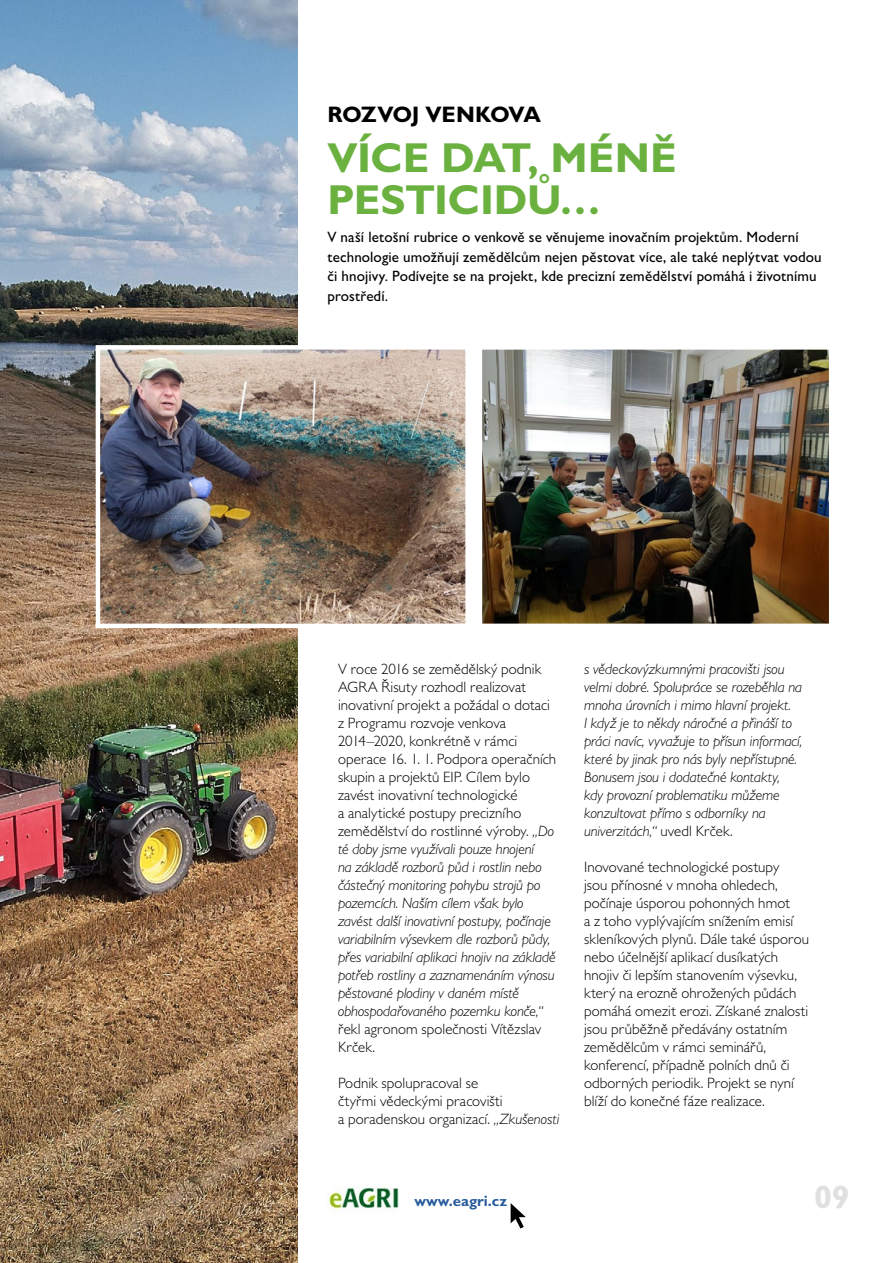
<style>
.page{position:relative;width:893px;height:1263px;background:#fff}
.page>*{position:absolute;margin:0;border:0;box-sizing:border-box;transform-origin:0 0}
.t1{font:700 42px/42px "Gill Sans MT Pro";letter-spacing:-.005em;color:#6bb13f}
.t2{font:700 32.55px "Gill Sans MT Pro";color:#e0e0df}
.t3{font:700 22.5px "Gill Sans MT Pro";letter-spacing:-.01em;color:#000}
.t4{font:italic 300 15px/18px "Gill Sans MT Pro";letter-spacing:-.005em;color:#000}
.t5{font:300 15px/18px "Gill Sans MT Pro";letter-spacing:.005em;color:#000}
.t6{font:500 15px/19.5px "Gill Sans MT Pro";letter-spacing:.005em;color:#000}
.t7{font:700 15px "Gill Sans MT Pro";color:#275b9b}
.s1{font-style:normal}
.s2{font-style:italic}
</style>
<div class="page">
<img style="left:0;top:0;width:298px;height:1263px">
<img style="left:101px;top:350px;width:364px;height:273px">
<div style="left:96px;top:345px;width:374px;height:283px;border:4px solid #fff"></div>
<img style="left:483px;top:350px;width:345px;height:273px">
<div style="left:478px;top:345px;width:355px;height:283px;border:4px solid #fff"></div>
<svg style="left:510px;top:1203px;width:16px;height:26px"></svg>
<img style="left:328px;top:1187px;width:71px;height:23px">
<h3 class="t3" style="left:327px;top:100px;width:215px">ROZVOJ VENKOVA</h3>
<h1 class="t1" style="left:327px;top:136px;width:351px">VÍCE DAT, MÉNĚ<br>PESTICIDŮ…</h1>
<p class="t6" style="left:327px;top:227px;width:496px">V naší letošní rubrice o venkově se věnujeme inovačním projektům. Moderní technologie umožňují zemědělcům nejen pěstovat více, ale také neplýtvat vodou či hnojivy. Podívejte se na projekt, kde precizní zemědělství pomáhá i životnímu prostředí.</p>
<p class="t4" style="left:338px;top:659px;width:220px"><span class="s1">V roce 2016 se zemědělský podnik AGRA Řisuty rozhodl realizovat inovativní projekt a požádal o dotaci z Programu rozvoje venkova 2014–2020, konkrétně v rámci operace 16. 1. 1. Podpora operačních skupin a projektů EIP. Cílem bylo zavést inovativní technologické<br>a analytické postupy precizního zemědělství do rostlinné výroby.</span> „Do té doby jsme využívali pouze hnojení<br>na základě rozborů půd i rostlin nebo částečný monitoring pohybu strojů po pozemcích. Naším cílem však bylo zavést další inovativní postupy, počínaje variabilním výsevkem dle rozborů půdy, přes variabilní aplikaci hnojiv na základě potřeb rostliny a zaznamenáním výnosu pěstované plodiny v daném místě obhospodařovaného pozemku konče,“</p>
<p class="t5" style="left:338px;top:1019px;width:205px">řekl agronom společnosti Vítězslav<br>Krček.</p>
<p class="t5" style="left:338px;top:1073px;width:223px">Podnik spolupracoval se<br>čtyřmi vědeckými pracovišti<br>a poradenskou organizací. <span class="s2">„Zkušenosti</span></p>
<p class="t4" style="left:584px;top:659px;width:220px">s vědeckovýzkumnými pracovišti jsou velmi dobré. Spolupráce se rozeběhla na mnoha úrovních i mimo hlavní projekt.<br>I když je to někdy náročné a přináší to práci navíc, vyvažuje to přísun informací, které by jinak pro nás byly nepřístupné.<br>Bonusem jsou i dodatečné kontakty, kdy provozní problematiku můžeme konzultovat přímo s odborníky na univerzitách,“ <span class="s1">uvedl Krček.</span></p>
<p class="t5" style="left:584px;top:857px;width:227px">Inovované technologické postupy<br>jsou přínosné v mnoha ohledech, počínaje úsporou pohonných hmot<br>a z toho vyplývajícím snížením emisí skleníkových plynů. Dále také úsporou nebo účelnější aplikací dusíkatých hnojiv či lepším stanovením výsevku, který na erozně ohrožených půdách pomáhá omezit erozi. Získané znalosti jsou průběžně předávány ostatním zemědělcům v rámci seminářů, konferencí, případně polních dnů či odborných periodik. Projekt se nyní blíží do konečné fáze realizace.</p>
<p class="t7" style="left:415px;top:1192px;width:94px">www.eagri.cz</p>
<h2 class="t2" style="left:814px;top:1176px;width:37px">09</h2>
</div>
